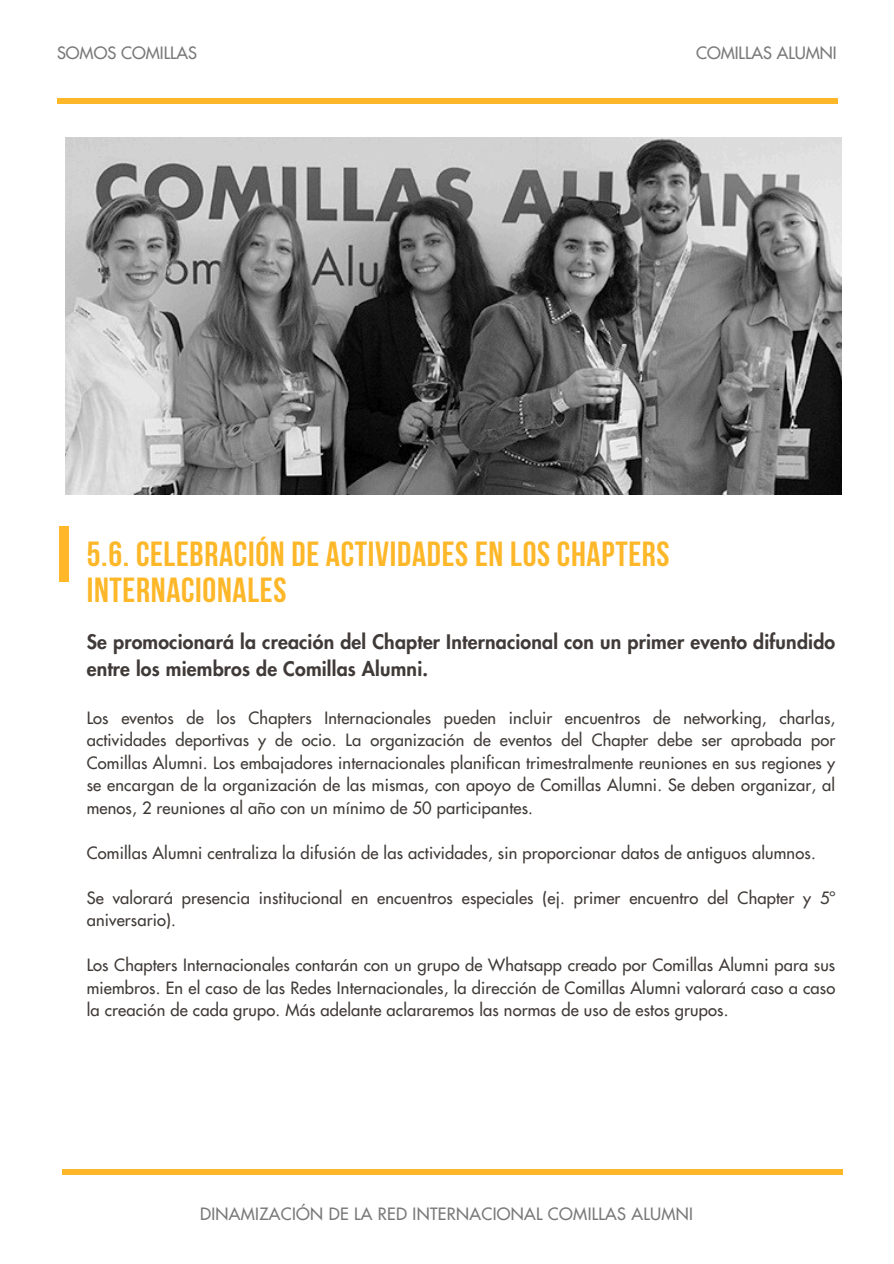
<style>
.page{position:relative;width:894px;height:1264px;background:#fff}
.page>*{position:absolute;margin:0;border:0;box-sizing:border-box;transform-origin:0 0}
.t1{font:700 34.8px/36px "Bebas Neue";letter-spacing:.02em;color:#fdb728}
.t2{font:800 19.5px/27px "Futura Std";letter-spacing:.01em;color:#403b38}
.t3{font:500 16.5px/22.5px "Futura Std";letter-spacing:.01em;color:#403b38;text-align:justify}
.t4{font:500 16.5px "Futura Std";letter-spacing:.02em;color:#797979}
.t5{font:500 16.5px "Futura Std";color:#797979}
</style>
<div class="page">
<div style="left:57px;top:98px;width:780px;height:6px;background:#fdb728"></div>
<div style="left:62px;top:1168px;width:780px;height:6px;background:#fdb728"></div>
<div style="left:59px;top:526px;width:9px;height:55px;background:#fdb728"></div>
<img style="left:66px;top:137px;width:775px;height:357px">
<p class="t5" style="left:57px;top:45px;width:141px">SOMOS COMILLAS</p>
<h3 class="t5" style="left:695px;top:45px;width:142px">COMILLAS ALUMNI</h3>
<h3 class="t1" style="left:87px;top:539px;width:584px">5.6. CELEBRACIÓN DE ACTIVIDADES EN LOS CHAPTERS<br>INTERNACIONALES</h3>
<h3 class="t2" style="left:87px;top:629px;width:749px">Se promocionará la creación del Chapter Internacional con un primer evento difundido entre los miembros de Comillas Alumni.</h3>
<h1 class="t3" style="left:87px;top:707px;width:749px">Los eventos de los Chapters Internacionales pueden incluir encuentros de networking, charlas, actividades deportivas y de ocio. La organización de eventos del Chapter debe ser aprobada por Comillas Alumni. Los embajadores internacionales planifican trimestralmente reuniones en sus regiones y se encargan de la organización de las mismas, con apoyo de Comillas Alumni. Se deben organizar, al menos, 2 reuniones al año con un mínimo de 50 participantes.</h1>
<h2 class="t3" style="left:87px;top:842px;width:730px">Comillas Alumni centraliza la difusión de las actividades, sin proporcionar datos de antiguos alumnos.</h2>
<p class="t3" style="left:87px;top:887px;width:749px">Se valorará presencia institucional en encuentros especiales (ej. primer encuentro del Chapter y 5º aniversario).</p>
<p class="t3" style="left:87px;top:954px;width:749px">Los Chapters Internacionales contarán con un grupo de Whatsapp creado por Comillas Alumni para sus miembros. En el caso de las Redes Internacionales, la dirección de Comillas Alumni valorará caso a caso la creación de cada grupo. Más adelante aclararemos las normas de uso de estos grupos.</p>
<p class="t4" style="left:200px;top:1206px;width:494px">DINAMIZACIÓN DE LA RED INTERNACIONAL COMILLAS ALUMNI</p>
</div>
